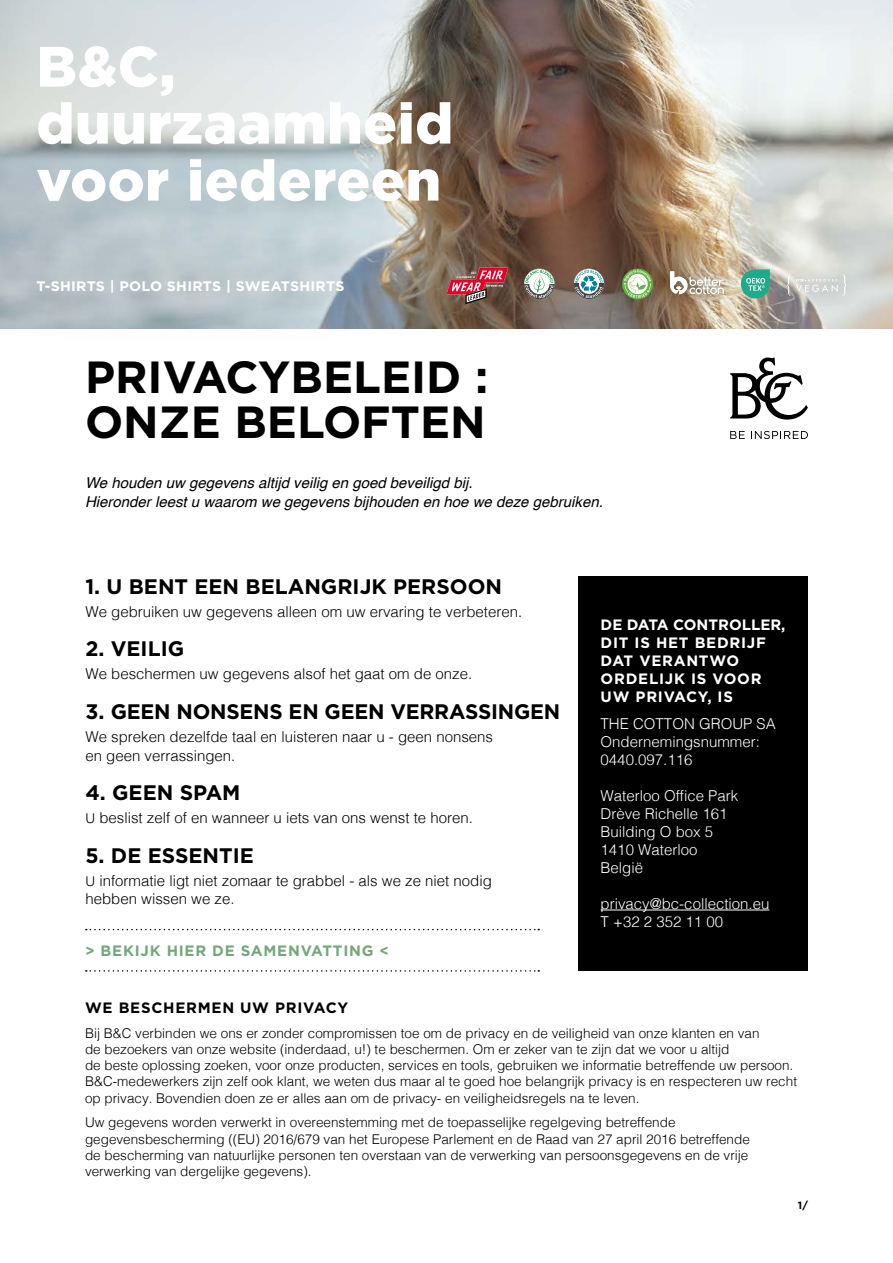
<style>
.page{position:relative;width:893px;height:1263px;background:#fff}
.page>*{position:absolute;margin:0;border:0;box-sizing:border-box;transform-origin:0 0}
.t1{font:900 56.7px/57px "Gotham";letter-spacing:.01em;color:#fff}
.t2{font:700 45px/45px "Gotham";color:#000}
.t3{font:700 21px "Gotham";color:#000}
.t4{font:300 15px/18.6px "Helvetica";color:#000}
.t5{font:300 15px/18px "Helvetica";color:#fff}
.t6{font:italic 15px/18.6px "Helvetica";color:#000}
.t7{font:700 15px/18px "Gotham";letter-spacing:.05em;color:#fff}
.t8{font:700 15px "Gotham";letter-spacing:.05em;color:#73a879}
.t9{font:700 15px "Gotham";letter-spacing:.05em;color:#000}
.t10{font:700 13.8px "Gotham";letter-spacing:.02em;color:#fff}
.t11{font:300 13.5px/16.2px "Helvetica";color:#000}
.t12{font:700 10.5px "Gotham";color:#000}
.t13{font:italic 600 3.3px/3.9px "Barlow Condensed";color:#fff}
.s1{font-size:13.5px}
</style>
<div class="page">
<img style="left:0;top:0;width:893px;height:328px">
<div style="left:0;top:219px;width:396px;height:134px;background:#000;opacity:.4"></div>
<svg style="left:524px;top:269px;width:31px;height:30px"></svg>
<svg style="left:574px;top:269px;width:30px;height:30px"></svg>
<div style="left:764px;top:255px;width:105px;height:59px;background:#000;opacity:.75"></div>
<svg style="left:787px;top:274px;width:60px;height:22px"></svg>
<svg style="left:742px;top:269px;width:28px;height:29px"></svg>
<div style="left:651px;top:254px;width:91px;height:60px;background:#000;opacity:.75"></div>
<svg style="left:670px;top:271px;width:54px;height:25px"></svg>
<svg style="left:446px;top:268px;width:62px;height:36px;background:#a15458"></svg>
<svg style="left:622px;top:269px;width:31px;height:30px"></svg>
<div style="left:578px;top:577px;width:230px;height:394px;background:#000"></div>
<hr style="left:601px;top:910px;width:168px;height:1px;background:#fff">
<svg style="left:86px;top:970px;width:453px;height:2px"></svg>
<svg style="left:86px;top:929px;width:453px;height:1px"></svg>
<svg style="left:730px;top:357px;width:78px;height:63px"></svg>
<svg style="left:730px;top:431px;width:15px;height:8px"></svg>
<svg style="left:751px;top:431px;width:57px;height:8px"></svg>
<h1 class="t1" style="left:36px;top:37px;width:418px">B&amp;C, duurzaamheid voor iedereen</h1>
<p class="t10" style="left:36px;top:277px;width:309px">T-SHIRTS | POLO SHIRTS | SWEATSHIRTS</p>
<p class="t13" style="left:456px;top:270px;width:22px;text-indent:15px">B&amp;C is a memberof</p>
<h2 class="t2" style="left:85px;top:354px;width:405px">PRIVACYBELEID :<br>ONZE BELOFTEN</h2>
<p class="t6" style="left:85px;top:474px;width:519px">We houden uw gegevens altijd veilig en goed beveiligd bij.<br>Hieronder leest u waarom we gegevens bijhouden en hoe we deze gebruiken.</p>
<h3 class="t3" style="left:85px;top:572px;width:418px">1. U BENT EEN BELANGRIJK PERSOON</h3>
<p class="t4" style="left:85px;top:601px;width:438px">We gebruiken uw gegevens alleen om uw ervaring te verbeteren.</p>
<h3 class="t3" style="left:85px;top:635px;width:100px">2. VEILIG</h3>
<p class="t4" style="left:85px;top:664px;width:388px">We beschermen uw gegevens alsof het gaat om de onze.</p>
<h3 class="t3" style="left:85px;top:697px;width:476px">3. GEEN NONSENS EN GEEN VERRASSINGEN</h3>
<p class="t4" style="left:85px;top:726px;width:409px">We spreken dezelfde taal en luisteren naar u - geen nonsens en geen verrassingen.</p>
<h3 class="t3" style="left:85px;top:779px;width:157px">4. GEEN SPAM</h3>
<p class="t4" style="left:85px;top:807px;width:389px"><span class="s1">U</span> beslist zelf of en wanneer u iets van ons wenst te horen.</p>
<h3 class="t3" style="left:85px;top:841px;width:170px">5. DE ESSENTIE</h3>
<p class="t4" style="left:85px;top:870px;width:408px"><span class="s1">U</span> informatie ligt niet zomaar te grabbel - als we ze niet nodig hebben wissen we ze.</p>
<p class="t8" style="left:85px;top:940px;width:306px">&gt; BEKIJK HIER DE SAMENVATTING &lt;</p>
<p class="t7" style="left:601px;top:616px;width:186px">DE DATA CONTROLLER,<br>DIT IS HET BEDRIJF<br>DAT VERANTWO<br>ORDELIJK IS VOOR<br>UW PRIVACY, IS</p>
<p class="t5" style="left:601px;top:713px;width:177px">THE COTTON GROUP SA<br>Ondernemingsnummer:<br>0440.097.116</p>
<p class="t5" style="left:601px;top:785px;width:139px">Waterloo Office Park<br>Drève Richelle 161<br>Building O box 5<br>1410 Waterloo<br>België</p>
<p class="t5" style="left:601px;top:893px;width:170px">privacy@bc-collection.eu<br>T +32 2 352 11 00</p>
<p class="t9" style="left:85px;top:998px;width:265px">WE BESCHERMEN UW PRIVACY</p>
<p class="t11" style="left:85px;top:1024px;width:713px">Bij B&amp;C verbinden we ons er zonder compromissen toe om de privacy en de veiligheid van onze klanten en van<br>de bezoekers van onze website (inderdaad, u!) te beschermen. Om er zeker van te zijn dat we voor u altijd<br>de beste oplossing zoeken, voor onze producten, services en tools, gebruiken we informatie betreffende uw persoon.<br>B&amp;C-medewerkers zijn zelf ook klant, we weten dus maar al te goed hoe belangrijk privacy is en respecteren uw recht op privacy. Bovendien doen ze er alles aan om de privacy- en veiligheidsregels na te leven.</p>
<p class="t11" style="left:85px;top:1113px;width:666px">Uw gegevens worden verwerkt in overeenstemming met de toepasselijke regelgeving betreffende gegevensbescherming ((EU) 2016/679 van het Europese Parlement en de Raad van 27 april 2016 betreffende de bescherming van natuurlijke personen ten overstaan van de verwerking van persoonsgegevens en de vrije verwerking van dergelijke gegevens).</p>
<p class="t12" style="left:798px;top:1198px;width:11px">1/</p>
</div>
